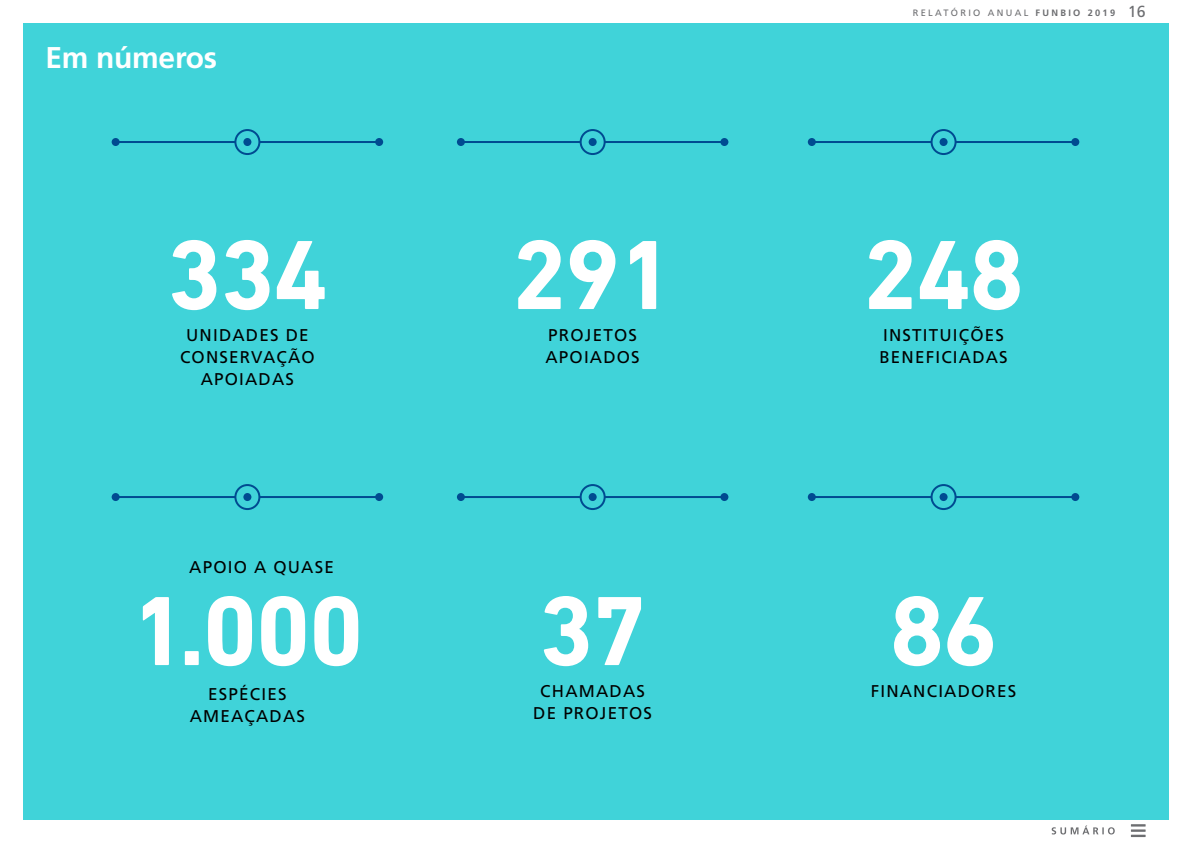
<style>
.page{position:relative;width:1191px;height:842px;background:#fff}
.page>*{position:absolute;margin:0;border:0;box-sizing:border-box;transform-origin:0 0}
.t1{font:700 100px "DIN Next LT Pro";letter-spacing:-.025em;color:#fff}
.t2{font:700 30px "Frutiger LT Std";letter-spacing:-.01em;color:#fff}
.t3{font:17px/22px "Frutiger LT Std";letter-spacing:.07em;color:#000;text-align:center}
.t4{font:9.2px "Frutiger LT Std";letter-spacing:.25em;color:#6d6e71}
.s1{font-weight:700}
.s2{font-size:16px}
</style>
<div class="page">
<div style="left:23px;top:23px;width:1145px;height:796px;background:#40d3d9"></div>
<hr style="left:461px;top:141px;width:263px;height:2px;background:#004b91">
<div style="left:457px;top:138px;width:8px;height:8px;background:#004b91;border-radius:50%"></div>
<div style="left:720px;top:138px;width:8px;height:8px;background:#004b91;border-radius:50%"></div>
<hr style="left:812px;top:141px;width:263px;height:2px;background:#004b91">
<div style="left:808px;top:138px;width:8px;height:8px;background:#004b91;border-radius:50%"></div>
<div style="left:1071px;top:138px;width:8px;height:8px;background:#004b91;border-radius:50%"></div>
<hr style="left:116px;top:141px;width:263px;height:2px;background:#004b91">
<div style="left:112px;top:138px;width:8px;height:8px;background:#004b91;border-radius:50%"></div>
<div style="left:375px;top:138px;width:8px;height:8px;background:#004b91;border-radius:50%"></div>
<div style="left:235px;top:130px;width:24px;height:24px;background:#40d3d9;border-radius:50%"></div>
<div style="left:234px;top:129px;width:26px;height:26px;border:2px solid #004b91;border-radius:50%"></div>
<div style="left:243px;top:138px;width:8px;height:8px;background:#004b91;border-radius:50%"></div>
<div style="left:580px;top:130px;width:24px;height:24px;background:#40d3d9;border-radius:50%"></div>
<div style="left:579px;top:129px;width:26px;height:26px;border:2px solid #004b91;border-radius:50%"></div>
<div style="left:588px;top:138px;width:8px;height:8px;background:#004b91;border-radius:50%"></div>
<div style="left:931px;top:130px;width:24px;height:24px;background:#40d3d9;border-radius:50%"></div>
<div style="left:930px;top:129px;width:26px;height:26px;border:2px solid #004b91;border-radius:50%"></div>
<div style="left:939px;top:138px;width:8px;height:8px;background:#004b91;border-radius:50%"></div>
<hr style="left:461px;top:496px;width:263px;height:2px;background:#004b91">
<div style="left:457px;top:493px;width:8px;height:8px;background:#004b91;border-radius:50%"></div>
<div style="left:720px;top:493px;width:8px;height:8px;background:#004b91;border-radius:50%"></div>
<hr style="left:812px;top:496px;width:263px;height:2px;background:#004b91">
<div style="left:808px;top:493px;width:8px;height:8px;background:#004b91;border-radius:50%"></div>
<div style="left:1071px;top:493px;width:8px;height:8px;background:#004b91;border-radius:50%"></div>
<hr style="left:116px;top:496px;width:263px;height:2px;background:#004b91">
<div style="left:112px;top:493px;width:8px;height:8px;background:#004b91;border-radius:50%"></div>
<div style="left:375px;top:493px;width:8px;height:8px;background:#004b91;border-radius:50%"></div>
<div style="left:235px;top:485px;width:24px;height:24px;background:#40d3d9;border-radius:50%"></div>
<div style="left:234px;top:484px;width:26px;height:26px;border:2px solid #004b91;border-radius:50%"></div>
<div style="left:243px;top:493px;width:8px;height:8px;background:#004b91;border-radius:50%"></div>
<div style="left:580px;top:485px;width:24px;height:24px;background:#40d3d9;border-radius:50%"></div>
<div style="left:579px;top:484px;width:26px;height:26px;border:2px solid #004b91;border-radius:50%"></div>
<div style="left:588px;top:493px;width:8px;height:8px;background:#004b91;border-radius:50%"></div>
<div style="left:931px;top:485px;width:24px;height:24px;background:#40d3d9;border-radius:50%"></div>
<div style="left:930px;top:484px;width:26px;height:26px;border:2px solid #004b91;border-radius:50%"></div>
<div style="left:939px;top:493px;width:8px;height:8px;background:#004b91;border-radius:50%"></div>
<svg style="left:1130px;top:824px;width:15px;height:13px"></svg>
<svg style="left:1051px;top:825px;width:63px;height:9px"></svg>
<h2 class="t2" style="left:45px;top:40px;width:173px">Em números</h2>
<h1 class="t1" style="left:166px;top:217px;width:163px">334</h1>
<p class="t3" style="left:180px;top:324px;width:136px">UNIDADES DE<br>CONSERVAÇÃO<br>APOIADAS</p>
<p class="t3" style="left:189px;top:556px;width:146px">APOIO A QUASE</p>
<h1 class="t1" style="left:131px;top:573px;width:235px">1.000</h1>
<p class="t3" style="left:190px;top:683px;width:117px">ESPÉCIES<br>AMEAÇADAS</p>
<h1 class="t1" style="left:512px;top:217px;width:163px">291</h1>
<p class="t3" style="left:545px;top:324px;width:96px;text-align:left">PROJETOS<br>APOIADOS</p>
<h1 class="t1" style="left:538px;top:573px;width:110px">37</h1>
<p class="t3" style="left:533px;top:680px;width:120px">CHAMADAS<br>DE PROJETOS</p>
<p class="t4" style="left:912px;top:7px;width:234px">RELATÓRIO ANUAL <span class="s1">FUNBIO 2019</span> <span class="s2">16</span></p>
<h1 class="t1" style="left:862px;top:217px;width:163px">248</h1>
<p class="t3" style="left:879px;top:324px;width:130px;text-align:left">INSTITUIÇÕES<br>BENEFICIADAS</p>
<h1 class="t1" style="left:889px;top:573px;width:110px">86</h1>
<p class="t3" style="left:870px;top:680px;width:147px">FINANCIADORES</p>
</div>
